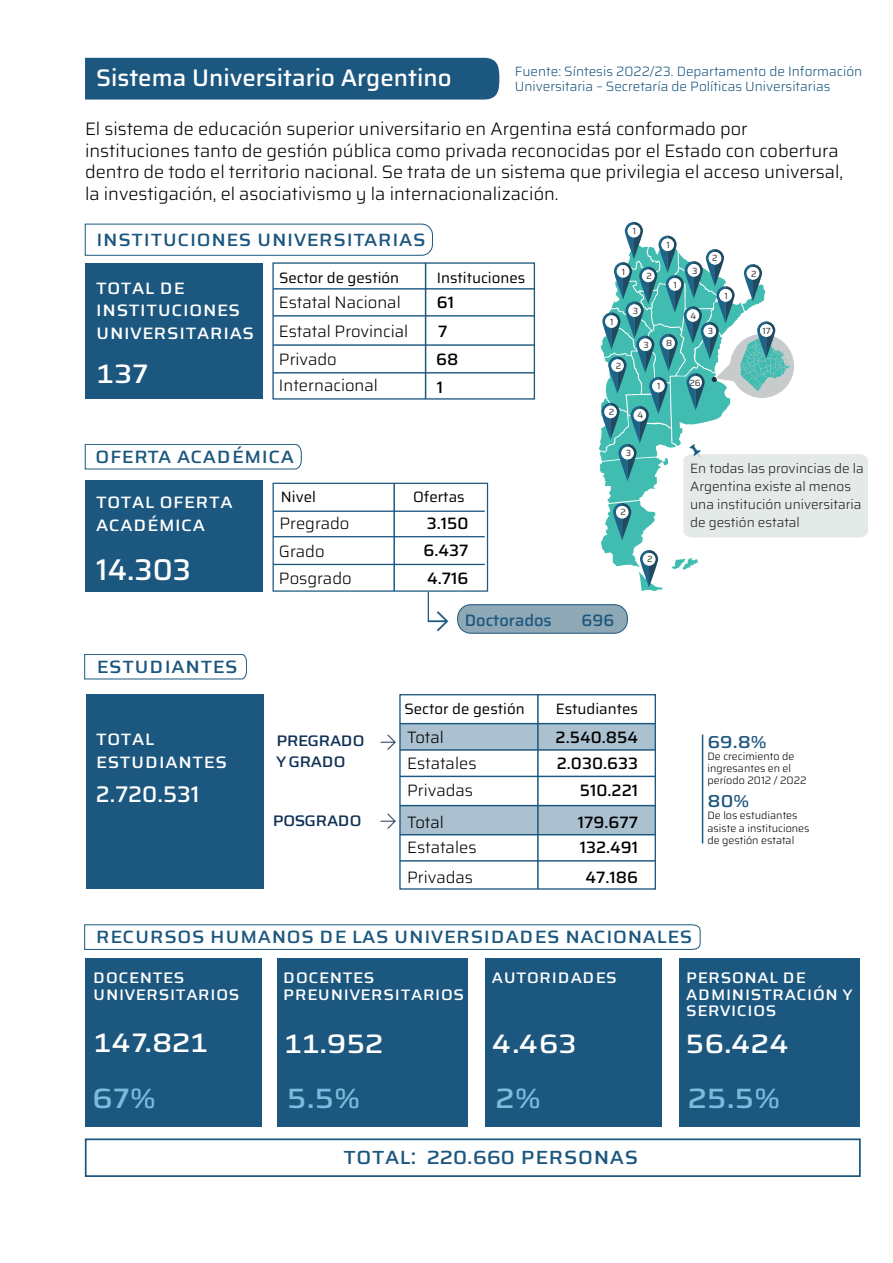
<style>
.page{position:relative;width:893px;height:1263px;background:#fff}
.page>*{position:absolute;margin:0;border:0;box-sizing:border-box;transform-origin:0 0}
.t1{font:33px "Saira UNSAM Medium SC";color:#7dbbdd}
.t2{font:31.5px "Saira UNSAM Medium SC";color:#fff}
.t3{font:500 30px "Saira UNSAM";color:#fff}
.t4{font:500 24px "Saira UNSAM";color:#fff}
.t5{font:500 22.65px "Saira UNSAM";color:#fff}
.t6{font:22.5px "Saira UNSAM Medium SC";color:#1c577f}
.t7{font:21px "Saira UNSAM Medium SC";color:#1c577f}
.t8{font:20.25px "Saira UNSAM Medium SC";color:#1c577f}
.t9{font:19.5px/22.5px "Saira UNSAM Medium SC";color:#fff}
.t10{font:300 18px/21.8px "Saira UNSAM";color:#000001}
.t11{font:18px/16.8px "Saira UNSAM Medium SC";color:#fff}
.t12{font:18px/21px "Saira UNSAM Medium SC";letter-spacing:-.06em;color:#103256}
.t13{font:300 16.5px/27.8px "Saira UNSAM";color:#000001}
.t14{font:500 16.5px/29.2px "Saira UNSAM";color:#000001}
.t15{font:500 16.5px "Saira UNSAM";color:#1c577f}
.t16{font:300 15.75px "Saira UNSAM";color:#103256}
.t17{font:15px "Saira UNSAM";color:#000001}
.t18{font:300 13.5px/15px "Saira UNSAM";color:#1c577f}
.t19{font:300 13.5px/18px "Saira UNSAM";color:#231f20}
.t20{font:300 10.65px/12.1px "Saira UNSAM";color:#000001}
.t21{font:8.85px "Saira UNSAM";color:#2d2e32}
.s1{font-weight:400;font-size:22.5px}
</style>
<div class="page">
<svg style="left:85px;top:224px;width:348px;height:32px"></svg>
<div style="left:85px;top:58px;width:414px;height:42px;background:#1c577f"></div>
<div style="left:86px;top:263px;width:177px;height:136px;background:#1c577f"></div>
<div style="left:86px;top:480px;width:177px;height:111px;background:#1c577f"></div>
<div style="left:272px;top:262px;width:263px;height:138px;border:1px solid #1c577f"></div>
<hr style="left:273px;top:315px;width:261px;height:2px;background:#1c577f">
<hr style="left:273px;top:344px;width:261px;height:2px;background:#1c577f">
<hr style="left:273px;top:372px;width:261px;height:1px;background:#1c577f">
<hr style="left:425px;top:263px;width:1px;height:136px;background:#1c577f">
<hr style="left:393px;top:483px;width:2px;height:108px;background:#1c577f">
<hr style="left:273px;top:288px;width:261px;height:2px;background:#1c577f">
<div style="left:273px;top:483px;width:215px;height:109px;border:1px solid #1c577f"></div>
<hr style="left:273px;top:536px;width:212px;height:1px;background:#1c577f">
<hr style="left:273px;top:510px;width:212px;height:2px;background:#1c577f">
<hr style="left:273px;top:564px;width:212px;height:1px;background:#1c577f">
<hr style="left:537px;top:695px;width:2px;height:194px;background:#1c577f">
<div style="left:399px;top:694px;width:257px;height:196px;border:1px solid #1c577f"></div>
<hr style="left:400px;top:860px;width:255px;height:1px;background:#1c577f">
<hr style="left:400px;top:776px;width:255px;height:1px;background:#1c577f">
<hr style="left:400px;top:723px;width:255px;height:1px;background:#1c577f">
<hr style="left:400px;top:749px;width:255px;height:2px;background:#1c577f">
<div style="left:86px;top:695px;width:177px;height:194px;background:#1c577f"></div>
<div style="left:458px;top:605px;width:169px;height:28px;background:#8fa8b5;border-radius:13px"></div>
<div style="left:457px;top:604px;width:171px;height:30px;border:1px solid #1c577f;border-radius:13px"></div>
<div style="left:85px;top:958px;width:177px;height:169px;background:#1c577f"></div>
<div style="left:277px;top:958px;width:191px;height:169px;background:#1c577f"></div>
<div style="left:486px;top:958px;width:176px;height:169px;background:#1c577f"></div>
<div style="left:679px;top:958px;width:180px;height:169px;background:#1c577f"></div>
<div style="left:400px;top:724px;width:255px;height:26px;background:#abc1cf"></div>
<div style="left:400px;top:805px;width:255px;height:30px;background:#abc1cf"></div>
<div style="left:85px;top:1138px;width:776px;height:39px;border:2px solid #1c577f"></div>
<svg style="left:599px;top:222px;width:269px;height:369px"></svg>
<hr style="left:428px;top:592px;width:1px;height:30px;background:#1c577f">
<img style="left:684px;top:438px;width:25px;height:26px">
<svg style="left:85px;top:444px;width:217px;height:25px"></svg>
<svg style="left:84px;top:654px;width:163px;height:25px"></svg>
<svg style="left:84px;top:924px;width:617px;height:26px"></svg>
<hr style="left:702px;top:735px;width:1px;height:108px;background:#1c577f">
<p class="t18" style="left:515px;top:63px;width:349px">Fuente: Síntesis 2022/23. Departamento de Información<br>Universitaria – Secretaría de Políticas Universitarias</p>
<p class="t10" style="left:85px;top:117px;width:760px">El sistema de educación superior universitario en Argentina está conformado por instituciones tanto de gestión pública como privada reconocidas por el Estado con cobertura dentro de todo el territorio nacional. Se trata de un sistema que privilegia el acceso universal, la investigación, el asociativismo y la internacionalización.</p>
<h3 class="t4" style="left:96px;top:58px;width:357px">Sistema Universitario Argentino</h3>
<p class="t7" style="left:96px;top:226px;width:331px">INSTITUCIONES UNIVERSITARIAS</p>
<p class="t17" style="left:279px;top:265px;width:122px">Sector de gestión</p>
<p class="t9" style="left:96px;top:276px;width:160px">TOTAL DE<br>INSTITUCIONES<br>UNIVERSITARIAS</p>
<h2 class="t2" style="left:97px;top:354px;width:54px">137</h2>
<p class="t13" style="left:279px;top:287px;width:131px;line-height:29.2px">Estatal Nacional<br>Estatal Provincial</p>
<p class="t13" style="left:279px;top:345px;width:101px;line-height:26.2px">Privado<br>Internacional</p>
<p class="t17" style="left:437px;top:265px;width:90px">Instituciones</p>
<p class="t14" style="left:437px;top:287px;width:19px">61<br>7</p>
<p class="t14" style="left:436px;top:345px;width:24px;line-height:27.8px">68<br>1</p>
<p class="t7" style="left:95px;top:443px;width:201px">OFERTA ACADÉMICA</p>
<p class="t9" style="left:96px;top:490px;width:139px">TOTAL OFERTA<br>ACADÉMICA</p>
<h3 class="t3" style="left:96px;top:545px;width:96px">14.303</h3>
<p class="t17" style="left:281px;top:485px;width:36px">Nivel</p>
<p class="t17" style="left:413px;top:485px;width:53px">Ofertas</p>
<p class="t13" style="left:279px;top:508px;width:74px">Pregrado<br>Grado<br>Posgrado</p>
<p class="t14" style="left:423px;top:508px;width:47px;line-height:27.8px">3.150<br>6.437</p>
<p class="t14" style="left:427px;top:563px;width:43px">4.716</p>
<p class="t21" style="left:622px;top:264px;width:5px">1</p>
<p class="t21" style="left:610px;top:314px;width:5px">1</p>
<p class="t21" style="left:616px;top:358px;width:7px">2</p>
<p class="t21" style="left:609px;top:405px;width:7px">2</p>
<p class="t21" style="left:633px;top:224px;width:5px">1</p>
<p class="t21" style="left:646px;top:269px;width:7px">2</p>
<p class="t21" style="left:633px;top:303px;width:7px">3</p>
<p class="t21" style="left:643px;top:338px;width:7px">3</p>
<p class="t21" style="left:666px;top:238px;width:5px">1</p>
<p class="t21" style="left:674px;top:277px;width:5px">1</p>
<p class="t21" style="left:666px;top:336px;width:8px">8</p>
<p class="t21" style="left:637px;top:408px;width:7px">4</p>
<p class="t21" style="left:657px;top:379px;width:5px">1</p>
<p class="t21" style="left:626px;top:446px;width:7px">3</p>
<p class="t21" style="left:620px;top:505px;width:7px">2</p>
<p class="t21" style="left:647px;top:552px;width:7px">2</p>
<p class="t7" style="left:97px;top:653px;width:143px">ESTUDIANTES</p>
<p class="t15" style="left:427px;top:606px;width:126px"><span class="s1">→</span> Doctorados</p>
<p class="t15" style="left:581px;top:607px;width:34px">696</p>
<p class="t17" style="left:404px;top:697px;width:122px">Sector de gestión</p>
<p class="t17" style="left:556px;top:697px;width:84px">Estudiantes</p>
<p class="t9" style="left:96px;top:727px;width:133px">TOTAL<br>ESTUDIANTES</p>
<p class="t13" style="left:407px;top:723px;width:71px;line-height:26.5px">Total<br>Estatales<br>Privadas</p>
<p class="t16" style="left:380px;top:728px;width:18px">→</p>
<p class="t12" style="left:276px;top:729px;width:90px">PREGRADO<br>Y GRADO</p>
<p class="t5" style="left:96px;top:776px;width:105px">2.720.531</p>
<p class="t16" style="left:380px;top:808px;width:18px">→</p>
<p class="t12" style="left:272px;top:809px;width:91px">POSGRADO</p>
<p class="t13" style="left:407px;top:809px;width:71px;line-height:25px">Total<br>Estatales</p>
<p class="t13" style="left:407px;top:862px;width:68px">Privadas</p>
<p class="t14" style="left:556px;top:724px;width:84px;line-height:25.5px">2.540.854<br>2.030.633</p>
<p class="t14" style="left:578px;top:774px;width:62px;line-height:31.5px">510.221<br>179.677</p>
<p class="t14" style="left:580px;top:832px;width:60px;text-align:center">132.491<br>47.186</p>
<p class="t21" style="left:692px;top:263px;width:7px">3</p>
<p class="t21" style="left:691px;top:308px;width:7px">4</p>
<p class="t21" style="left:712px;top:251px;width:7px">2</p>
<p class="t21" style="left:708px;top:324px;width:7px">3</p>
<p class="t21" style="left:724px;top:288px;width:5px">1</p>
<p class="t21" style="left:689px;top:375px;width:13px">26</p>
<p class="t21" style="left:751px;top:266px;width:7px">2</p>
<p class="t21" style="left:762px;top:323px;width:10px">17</p>
<p class="t19" style="left:690px;top:459px;width:175px">En todas las provincias de la<br>Argentina existe al menos una institución universitaria de gestión estatal</p>
<p class="t8" style="left:707px;top:728px;width:61px">69.8%</p>
<p class="t20" style="left:707px;top:749px;width:101px">De crecimiento de ingresantes en el período 2012 / 2022</p>
<p class="t8" style="left:707px;top:788px;width:43px">80%</p>
<p class="t20" style="left:707px;top:809px;width:103px">De los estudiantes asiste a instituciones de gestión estatal</p>
<p class="t7" style="left:96px;top:923px;width:598px">RECURSOS HUMANOS DE LAS UNIVERSIDADES NACIONALES</p>
<p class="t11" style="left:93px;top:968px;width:148px">DOCENTES<br>UNIVERSITARIOS</p>
<h2 class="t2" style="left:94px;top:1022px;width:116px">147.821</h2>
<p class="t11" style="left:283px;top:968px;width:183px">DOCENTES<br>PREUNIVERSITARIOS</p>
<h2 class="t2" style="left:284px;top:1023px;width:101px">11.952</h2>
<p class="t11" style="left:492px;top:968px;width:127px">AUTORIDADES</p>
<p class="t11" style="left:686px;top:968px;width:168px">PERSONAL DE<br>ADMINISTRACIÓN Y<br>SERVICIOS</p>
<h2 class="t2" style="left:686px;top:1023px;width:105px">56.424</h2>
<h2 class="t2" style="left:492px;top:1023px;width:87px">4.463</h2>
<h1 class="t1" style="left:92px;top:1077px;width:65px">67%</h1>
<h1 class="t1" style="left:287px;top:1077px;width:74px">5.5%</h1>
<h1 class="t1" style="left:496px;top:1077px;width:46px">2%</h1>
<h1 class="t1" style="left:688px;top:1077px;width:93px">25.5%</h1>
<p class="t6" style="left:343px;top:1143px;width:297px">TOTAL: 220.660 PERSONAS</p>
</div>
